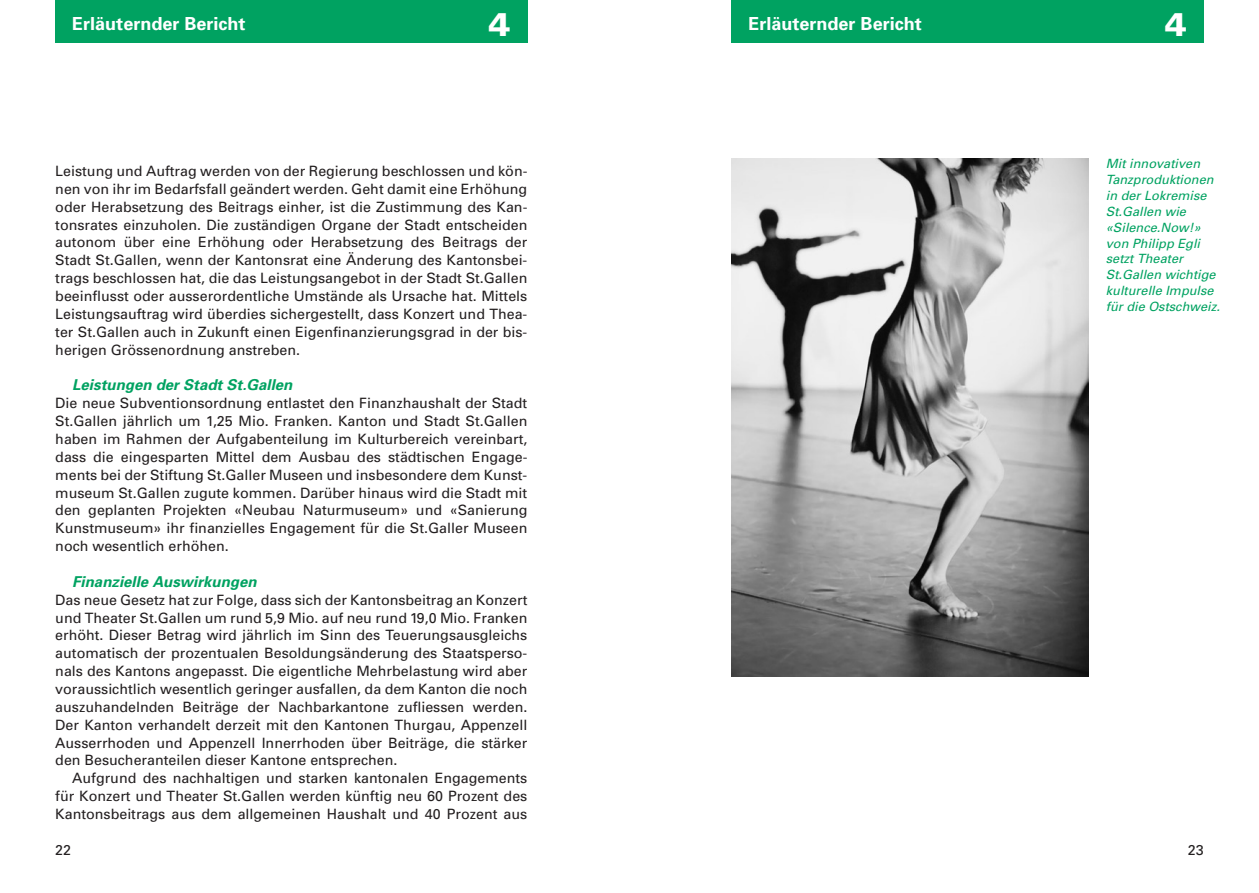
<style>
.page{position:relative;width:1259px;height:893px;background:#fff}
.page>*{position:absolute;margin:0;border:0;box-sizing:border-box;transform-origin:0 0}
.t1{font:900 33px "Univers";color:#fff}
.t2{font:700 18px "Univers";color:#fff}
.t3{font:italic 700 15px "Univers";color:#00a261}
.t4{font:14.25px/17.9px "Univers";color:#231f20;text-align:justify}
.t5{font:italic 12.75px/15.9px "Univers";color:#00a261}
</style>
<div class="page">
<div style="left:55px;top:0;width:472px;height:43px;background:#00a261"></div>
<div style="left:731px;top:0;width:472px;height:43px;background:#00a261"></div>
<img style="left:731px;top:158px;width:358px;height:518px">
<p class="t2" style="left:72px;top:13px;width:175px">Erläuternder Bericht</p>
<h1 class="t1" style="left:488px;top:3px;width:24px">4</h1>
<h1 class="t1" style="left:1164px;top:3px;width:24px">4</h1>
<p class="t2" style="left:748px;top:13px;width:175px">Erläuternder Bericht</p>
<p class="t4" style="left:55px;top:162px;width:474px">Leistung und Auftrag werden von der Regierung beschlossen und kön&shy;nen von ihr im Bedarfsfall geändert werden. Geht damit eine Erhöhung oder Herabsetzung des Beitrags einher, ist die Zustimmung des Kan&shy;tonsrates einzuholen. Die zuständigen Organe der Stadt entscheiden autonom über eine Erhöhung oder Herabsetzung des Beitrags der Stadt St.Gallen, wenn der Kantonsrat eine Änderung des Kantonsbei&shy;trags beschlossen hat, die das Leistungsangebot in der Stadt St.Gallen beeinflusst oder ausserordentliche Umstände als Ursache hat. Mittels Leistungsauftrag wird überdies sichergestellt, dass Konzert und Thea&shy;ter St.Gallen auch in Zukunft einen Eigenfinanzierungsgrad in der bis&shy;herigen Grössenordnung anstreben.</p>
<p class="t3" style="left:72px;top:376px;width:222px">Leistungen der Stadt St.Gallen</p>
<p class="t4" style="left:55px;top:394px;width:473px">Die neue Subventionsordnung entlastet den Finanzhaushalt der Stadt St.Gallen jährlich um 1,25 Mio. Franken. Kanton und Stadt St.Gallen haben im Rahmen der Aufgabenteilung im Kulturbereich vereinbart, dass die eingesparten Mittel dem Ausbau des städtischen Engage&shy;ments bei der Stiftung St.Galler Museen und insbesondere dem Kunst&shy;museum St.Gallen zugute kommen. Darüber hinaus wird die Stadt mit den geplanten Projekten «Neubau Naturmuseum» und «Sanierung Kunstmuseum» ihr finanzielles Engagement für die St.Galler Museen noch wesentlich erhöhen.</p>
<p class="t3" style="left:72px;top:572px;width:186px">Finanzielle Auswirkungen</p>
<p class="t4" style="left:55px;top:591px;width:474px;text-align:left">Das neue Gesetz hat zur Folge, dass sich der Kantonsbeitrag an Konzert und Theater St.Gallen um rund 5,9 Mio. auf neu rund 19,0 Mio. Franken erhöht. Dieser Betrag wird jährlich im Sinn des Teuerungsausgleichs automatisch der prozentualen Besoldungsänderung des Staatsperso&shy;nals des Kantons angepasst. Die eigentliche Mehrbelastung wird aber voraussichtlich wesentlich geringer ausfallen, da dem Kanton die noch auszuhandelnden Beiträge der Nachbarkantone zufliessen werden.<br>Der Kanton verhandelt derzeit mit den Kantonen Thurgau, Appenzell Ausserrhoden und Appenzell Innerrhoden über Beiträge, die stärker den Besucheranteilen dieser Kantone entsprechen.</p>
<p class="t4" style="left:55px;top:769px;width:473px;text-indent:17px">Aufgrund des nachhaltigen und starken kantonalen Engagements für Konzert und Theater St.Gallen werden künftig neu 60 Prozent des Kantonsbeitrags aus dem allgemeinen Haushalt und 40 Prozent aus</p>
<p class="t4" style="left:55px;top:841px;width:17px">22</p>
<p class="t5" style="left:1106px;top:155px;width:116px">Mit innovativen<br>Tanzproduktionen in der Lokremise<br>St.Gallen wie «Silence.Now!» von Philipp Egli setzt Theater<br>St.Gallen wichtige kulturelle Impulse für die Ostschweiz.</p>
<p class="t4" style="left:1187px;top:841px;width:17px">23</p>
</div>
